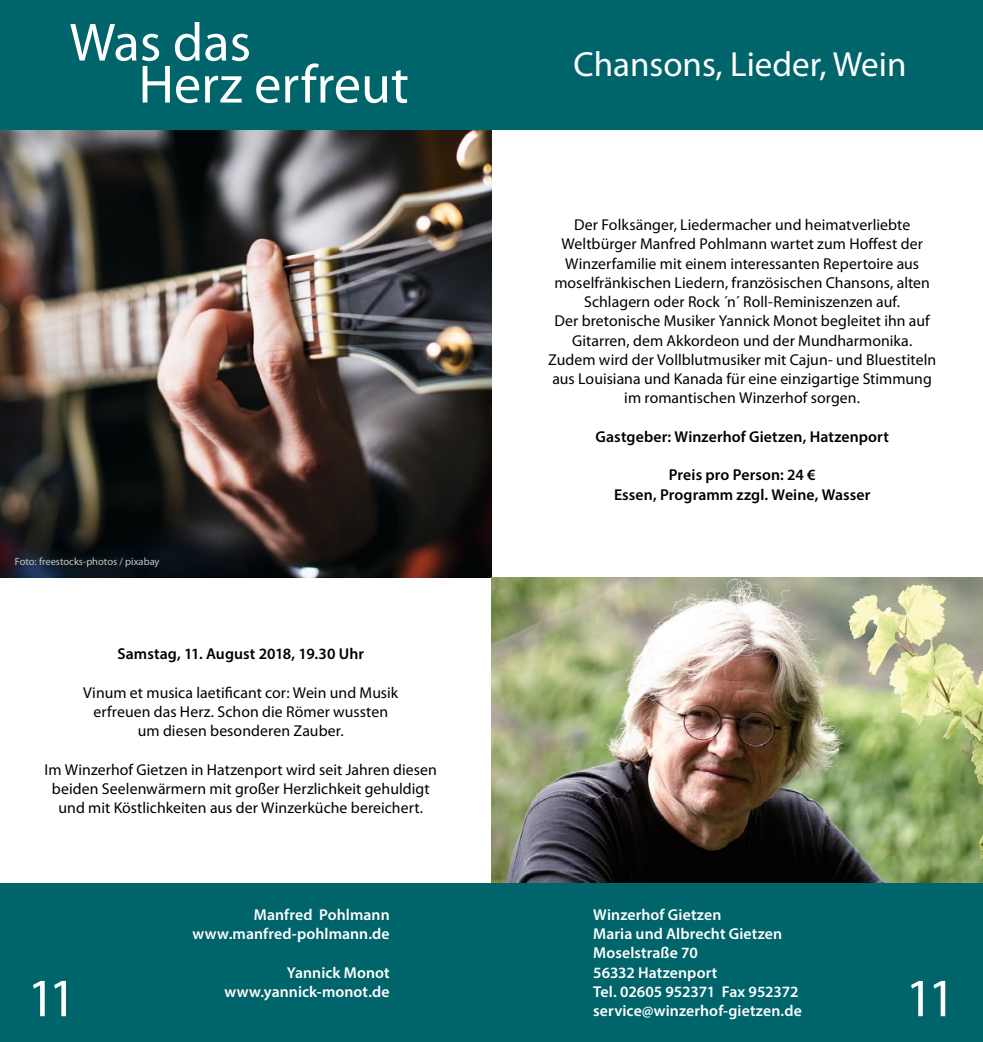
<style>
.page{position:relative;width:983px;height:1042px;background:#fff}
.page>*{position:absolute;margin:0;border:0;box-sizing:border-box;transform-origin:0 0}
.t1{font:54.25px/42px "Myriad Pro";color:#fff}
.t2{font:35px "Myriad Pro";color:#fff}
.t3{font:15.75px/19.2px "Myriad Pro";letter-spacing:.005em;color:#000;text-align:center}
.t4{font:600 15.75px/19.2px "Myriad Pro";letter-spacing:.005em;color:#fff;text-align:right}
.t5{font:600 15.75px/19.2px "Myriad Pro";letter-spacing:.005em;color:#000;text-align:center}
.t6{font:10.5px "Myriad Pro";color:#c5c6c6}
</style>
<div class="page">
<img style="left:0;top:129px;width:491px;height:448px">
<img style="left:491px;top:577px;width:491px;height:306px">
<div style="left:0;top:883px;width:982px;height:159px;background:#00646b"></div>
<div style="left:0;top:0;width:982px;height:129px;background:#00646b"></div>
<h1 class="t1" style="left:138px;top:20px;width:272px;text-indent:-69px">Was das<br>Herz erfreut</h1>
<p class="t6" style="left:15px;top:555px;width:146px">Foto: freestocks-photos / pixabay</p>
<p class="t5" style="left:117px;top:644px;width:248px">Samstag, 11. August 2018, 19.30 Uhr</p>
<p class="t3" style="left:83px;top:683px;width:316px">Vinum et musica laetificant cor: Wein und Musik erfreuen das Herz. Schon die Römer wussten um diesen besonderen Zauber.</p>
<p class="t3" style="left:45px;top:759px;width:393px">Im Winzerhof Gietzen in Hatzenport wird seit Jahren diesen beiden Seelenwärmern mit großer Herzlichkeit gehuldigt und mit Köstlichkeiten aus der Winzerküche bereichert.</p>
<h1 class="t1" style="left:27px;top:976px;width:51px">11</h1>
<p class="t4" style="left:192px;top:904px;width:198px">Manfred Pohlmann www.manfred-pohlmann.de</p>
<p class="t4" style="left:224px;top:962px;width:167px">Yannick Monot www.yannick-monot.de</p>
<h2 class="t2" style="left:573px;top:43px;width:334px">Chansons, Lieder, Wein</h2>
<p class="t3" style="left:548px;top:215px;width:389px">Der Folksänger, Liedermacher und heimatverliebte Weltbürger Manfred Pohlmann wartet zum Hoffest der Winzerfamilie mit einem interessanten Repertoire aus moselfränkischen Liedern, französischen Chansons, alten Schlagern oder Rock ´n´ Roll-Reminiszenzen auf.<br>Der bretonische Musiker Yannick Monot begleitet ihn auf Gitarren, dem Akkordeon und der Mundharmonika.<br>Zudem wird der Vollblutmusiker mit Cajun- und Bluestiteln aus Louisiana und Kanada für eine einzigartige Stimmung im romantischen Winzerhof sorgen.</p>
<p class="t5" style="left:595px;top:426px;width:295px">Gastgeber: Winzerhof Gietzen, Hatzenport</p>
<p class="t5" style="left:614px;top:465px;width:258px">Preis pro Person: 24 €<br>Essen, Programm zzgl. Weine, Wasser</p>
<p class="t4" style="left:593px;top:904px;width:210px;text-align:left">Winzerhof Gietzen<br>Maria und Albrecht Gietzen<br>Moselstraße 70<br>56332 Hatzenport<br>Tel. 02605 952371 Fax 952372 service@winzerhof-gietzen.de</p>
<h1 class="t1" style="left:905px;top:976px;width:52px">11</h1>
</div>
